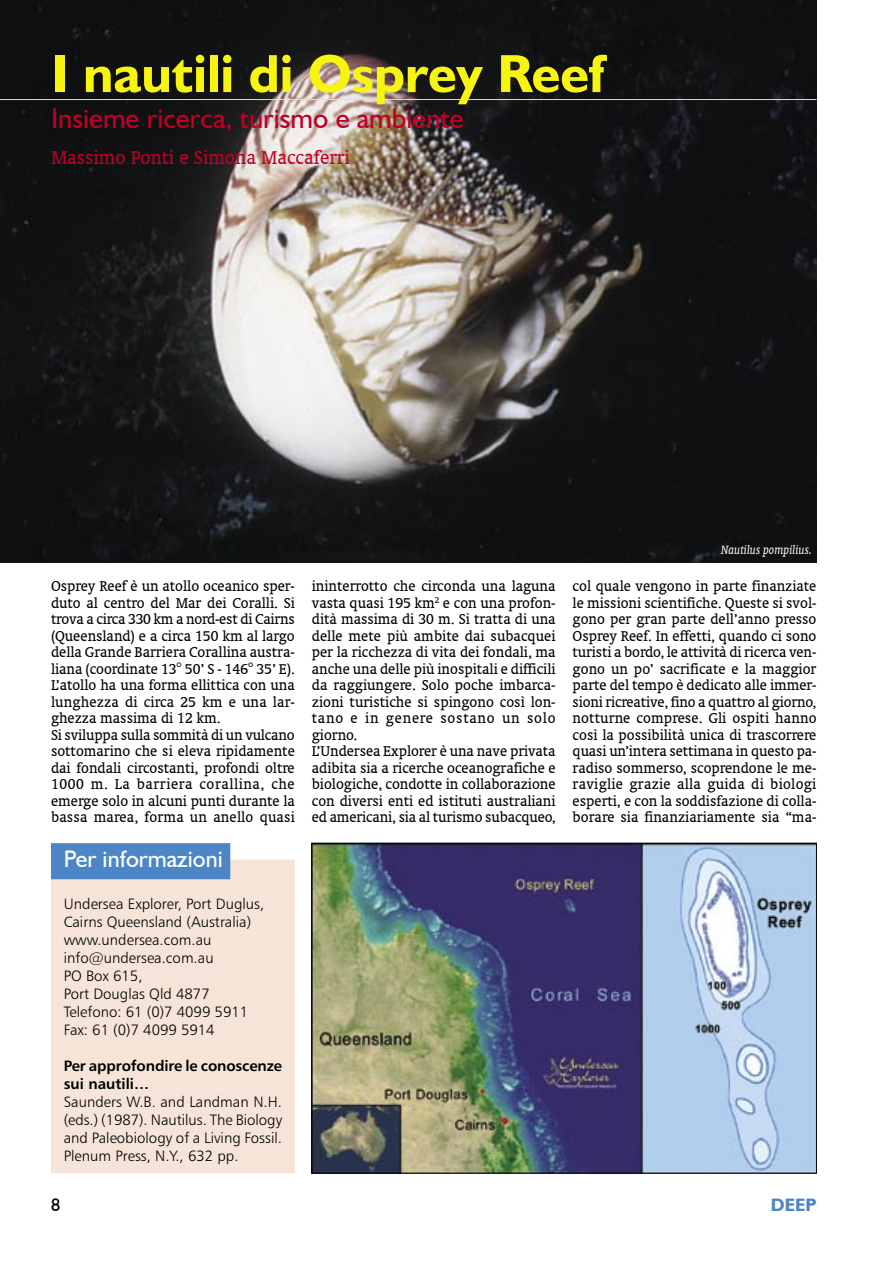
<style>
.page{position:relative;width:893px;height:1263px;background:#fff}
.page>*{position:absolute;margin:0;border:0;box-sizing:border-box;transform-origin:0 0}
.Titolo_Sx{font:700 54px "Humanist 521 BT";color:#f7f410}
.Sottotitolo_Sx{font:28.5px "Humanist 521 BT";color:#be0027}
.titolobox{font:24px "Humanist 521 BT";color:#fff}
.autore_Sx{font:21px "Oranda BT";color:#be0027}
.t1{font:700 18px "Humanist 521 BT";color:#4c86c7}
.t2{font:18px "Humanist 521 BT";color:#000}
.Corpo_testo{font:16.05px/16.5px "Oranda BT";color:#000;text-align:justify}
.testobox{font:15px/18px "Humanist 777 BT Light B";color:#000}
.testobox-2{font:15px/18px "Humanist 777 BT Bold B";letter-spacing:-.01em;color:#000}
.Didascalia{font:italic 13.5px "Oranda BT";color:#fff;scale:.9 1}
</style>
<div class="page">
<img style="left:0;top:0;width:816px;height:563px">
<hr style="left:0;top:99px;width:816px;height:1px;background:#f7f410">
<div style="left:52px;top:860px;width:242px;height:312px;background:#f6e4d8"></div>
<div style="left:51px;top:860px;width:244px;height:313px;border:2px solid #f6e4d8"></div>
<div style="left:52px;top:844px;width:178px;height:34px;background:#4c86c7"></div>
<div style="left:51px;top:843px;width:179px;height:36px;border:2px solid #4c86c7"></div>
<img style="left:313px;top:845px;width:502px;height:326px">
<p class="Titolo_Sx" style="left:51px;top:40px;width:555px">I nautili di Osprey Reef</p>
<p class="Sottotitolo_Sx" style="left:51px;top:101px;width:414px">Insieme ricerca, turismo e ambiente</p>
<p class="autore_Sx" style="left:51px;top:146px;width:300px">Massimo Ponti e Simona Maccaferri</p>
<p class="Didascalia" style="left:721px;top:542px;width:102px">Nautilus pompilius.</p>
<p class="Corpo_testo" style="left:51px;top:578px;width:245px">Osprey Reef è un atollo oceanico sper&shy;duto al centro del Mar dei Coralli. Si trova a circa 330 km a nord-est di Cairns (Queensland) e a circa 150 km al largo della Grande Barriera Corallina austra&shy;liana (coordinate 13° 50’ S - 146° 35’ E).<br>L’atollo ha una forma ellittica con una lunghezza di circa 25 km e una lar&shy;ghezza massima di 12 km.</p>
<p class="Corpo_testo" style="left:51px;top:726px;width:245px">Si sviluppa sulla sommità di un vulcano sottomarino che si eleva ripidamente dai fondali circostanti, profondi oltre 1000 m. La barriera corallina, che emerge solo in alcuni punti durante la bassa marea, forma un anello quasi</p>
<p class="titolobox" style="left:64px;top:844px;width:161px">Per informazioni</p>
<p class="testobox" style="left:64px;top:894px;width:202px">Undersea Explorer, Port Duglus,<br>Cairns Queensland (Australia)</p>
<p class="testobox" style="left:64px;top:930px;width:151px">www.undersea.com.au info@undersea.com.au</p>
<p class="testobox" style="left:64px;top:966px;width:80px">PO Box 615,</p>
<p class="testobox" style="left:64px;top:984px;width:148px">Port Douglas Qld 4877</p>
<p class="testobox" style="left:64px;top:1002px;width:186px">Telefono: 61 (0)7 4099 5911</p>
<p class="testobox" style="left:64px;top:1020px;width:152px">Fax: 61 (0)7 4099 5914</p>
<p class="testobox-2" style="left:64px;top:1056px;width:220px">Per approfondire le conoscenze sui nautili…</p>
<p class="testobox" style="left:64px;top:1092px;width:220px;text-align:justify">Saunders W.B. and Landman N.H. (eds.) (1987). Nautilus. The Biology and Paleobiology of a Living Fossil.<br>Plenum Press, N.Y., 632 pp.</p>
<p class="Corpo_testo" style="left:312px;top:578px;width:245px">ininterrotto che circonda una laguna vasta quasi 195 km<sup>2</sup> e con una profon&shy;dità massima di 30 m. Si tratta di una delle mete più ambite dai subacquei per la ricchezza di vita dei fondali, ma anche una delle più inospitali e difficili da raggiungere. Solo poche imbarca&shy;zioni turistiche si spingono così lon&shy;tano e in genere sostano un solo giorno.</p>
<p class="Corpo_testo" style="left:312px;top:743px;width:245px">L’Undersea Explorer è una nave privata adibita sia a ricerche oceanografiche e biologiche, condotte in collaborazione con diversi enti ed istituti australiani ed americani, sia al turismo subacqueo,</p>
<p class="Corpo_testo" style="left:573px;top:578px;width:245px">col quale vengono in parte finanziate le missioni scientifiche. Queste si svol&shy;gono per gran parte dell’anno presso Osprey Reef. In effetti, quando ci sono turisti a bordo, le attività di ricerca ven&shy;gono un po’ sacrificate e la maggior parte del tempo è dedicato alle immer&shy;sioni ricreative, fino a quattro al giorno, notturne comprese. Gli ospiti hanno così la possibilità unica di trascorrere quasi un’intera settimana in questo pa&shy;radiso sommerso, scoprendone le me&shy;raviglie grazie alla guida di biologi esperti, e con la soddisfazione di colla&shy;borare sia finanziariamente sia “ma-</p>
<p class="t2" style="left:51px;top:1194px;width:11px">8</p>
<p class="t1" style="left:771px;top:1193px;width:47px">DEEP</p>
</div>
